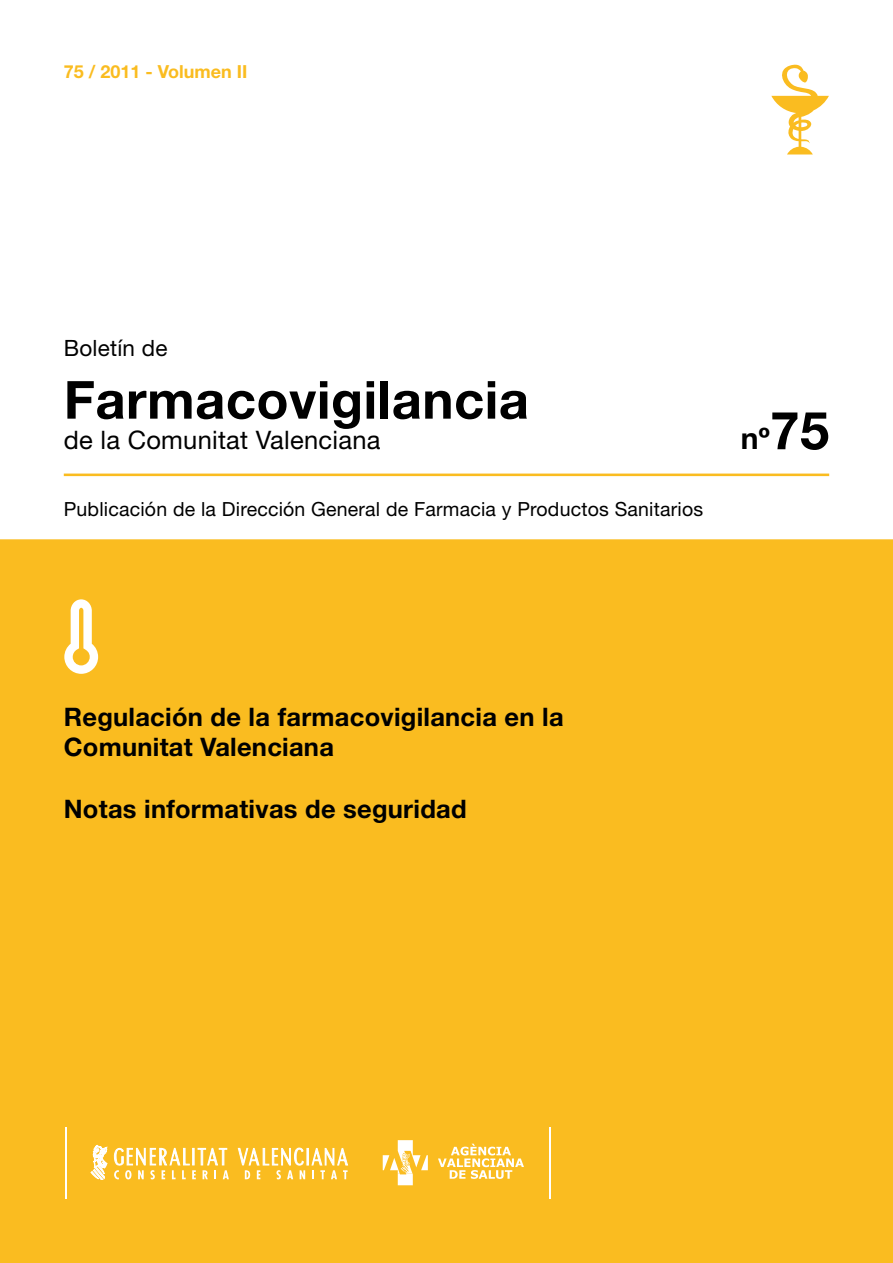
<style>
.page{position:relative;width:893px;height:1263px;background:#fff}
.page>*{position:absolute;margin:0;border:0;box-sizing:border-box;transform-origin:0 0}
.t1{font:700 52.5px "Helvetica Neue LT";letter-spacing:.01em;color:#000}
.t2{font:700 30px "Helvetica Neue LT";color:#000}
.t3{font:700 25.5px/30.6px "Helvetica Neue LT";letter-spacing:.01em;color:#000}
.t4{font:25.5px "Helvetica Neue LT";letter-spacing:.01em;color:#000}
.t5{font:22.5px "Helvetica Neue LT";letter-spacing:.01em;color:#000}
.t6{font:19.5px "Helvetica Neue LT";letter-spacing:.01em;color:#000}
.t7{font:700 18px "Helvetica Neue LT";color:#fabc20}
.s1{font-size:52.5px}
</style>
<div class="page">
<div style="left:0;top:540px;width:893px;height:723px;background:#fabc20"></div>
<svg style="left:771px;top:64px;width:58px;height:90px"></svg>
<hr style="left:64px;top:474px;width:765px;height:2px;background:#fabc20">
<svg style="left:64px;top:599px;width:34px;height:75px"></svg>
<hr style="left:65px;top:1126px;width:2px;height:72px;background:#fff">
<hr style="left:549px;top:1126px;width:1px;height:72px;background:#fff">
<svg style="left:438px;top:1143px;width:86px;height:36px"></svg>
<svg style="left:383px;top:1140px;width:45px;height:45px"></svg>
<svg style="left:91px;top:1145px;width:16px;height:34px"></svg>
<svg style="left:114px;top:1147px;width:115px;height:32px"></svg>
<svg style="left:238px;top:1147px;width:110px;height:32px"></svg>
<p class="t7" style="left:64px;top:60px;width:185px">75 / 2011 - Volumen II</p>
<p class="t5" style="left:64px;top:334px;width:105px">Boletín de</p>
<h1 class="t1" style="left:64px;top:367px;width:467px">Farmacovigilancia</h1>
<p class="t4" style="left:64px;top:425px;width:318px">de la Comunitat Valenciana</p>
<p class="t6" style="left:64px;top:497px;width:641px">Publicación de la Dirección General de Farmacia y Productos Sanitarios</p>
<p class="t2" style="left:741px;top:420px;width:90px">nº<span class="s1">75</span></p>
<p class="t3" style="left:64px;top:701px;width:501px">Regulación de la farmacovigilancia en la<br>Comunitat Valenciana</p>
<p class="t3" style="left:64px;top:793px;width:404px">Notas informativas de seguridad</p>
</div>
